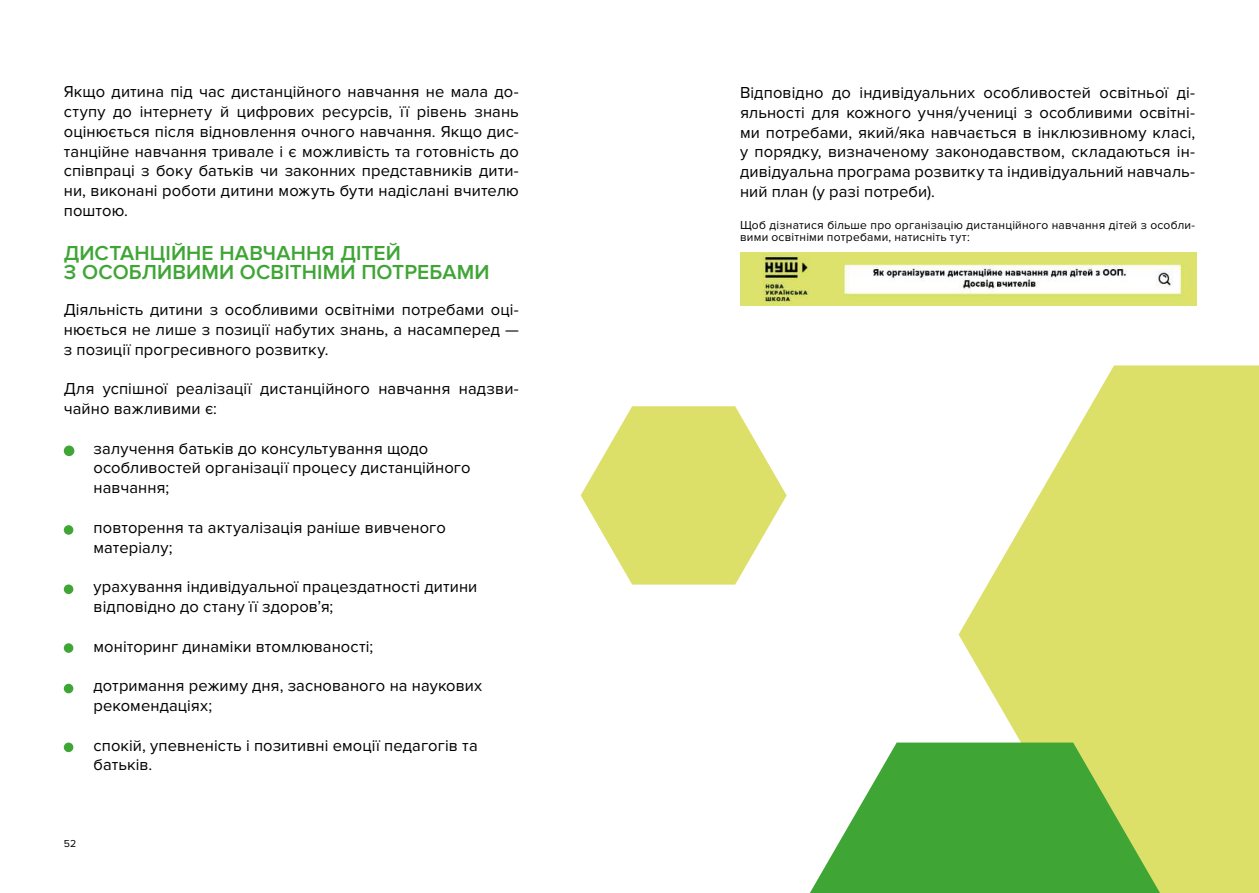
<style>
.page{position:relative;width:1259px;height:893px;background:#fff}
.page>*{position:absolute;margin:0;border:0;box-sizing:border-box;transform-origin:0 0}
.t1{font:600 21px/19.8px "Proxima Nova";letter-spacing:.005em;color:#3fa535}
.t2{font:16.5px/19.8px "Proxima Nova";letter-spacing:.005em;color:#000}
.t3{font:12px/12px "Proxima Nova";letter-spacing:.02em;color:#000}
.t4{font:10.5px "Proxima Nova";color:#000}
</style>
<div class="page">
<svg style="left:958px;top:365px;width:301px;height:528px;fill:#dce069"></svg>
<div style="left:64px;top:525px;width:9px;height:10px;background:#3fa535;border-radius:50%"></div>
<div style="left:64px;top:445px;width:10px;height:11px;background:#3fa535;border-radius:50%"></div>
<div style="left:64px;top:584px;width:9px;height:10px;background:#3fa535;border-radius:50%"></div>
<div style="left:64px;top:643px;width:9px;height:10px;background:#3fa535;border-radius:50%"></div>
<div style="left:64px;top:684px;width:9px;height:9px;background:#3fa535;border-radius:50%"></div>
<div style="left:64px;top:743px;width:9px;height:9px;background:#3fa535;border-radius:50%"></div>
<img style="left:740px;top:253px;width:456px;height:52px">
<svg style="left:580px;top:406px;width:206px;height:179px"></svg>
<svg style="left:810px;top:743px;width:350px;height:150px;background:#6ab754"></svg>
<p class="t2" style="left:64px;top:82px;width:456px;text-align:justify">Якщо дитина під час дистанційного навчання не мала до&shy;ступу до інтернету й цифрових ресурсів, її рівень знань оцінюється після відновлення очного навчання. Якщо дис&shy;танційне навчання тривале і є можливість та готовність до співпраці з боку батьків чи законних представників дити&shy;ни, виконані роботи дитини можуть бути надіслані вчителю поштою.</p>
<p class="t1" style="left:64px;top:243px;width:427px">ДИСТАНЦІЙНЕ НАВЧАННЯ ДІТЕЙ<br>З ОСОБЛИВИМИ ОСВІТНІМИ ПОТРЕБАМИ</p>
<p class="t2" style="left:64px;top:300px;width:456px;text-align:justify">Діяльність дитини з особливими освітніми потребами оці&shy;нюється не лише з позиції набутих знань, а насамперед — з позиції прогресивного розвитку.</p>
<p class="t2" style="left:64px;top:379px;width:456px">Для успішної реалізації дистанційного навчання надзви&shy;чайно важливими є:</p>
<p class="t2" style="left:94px;top:438px;width:378px">залучення батьків до консультування щодо особливостей організації процесу дистанційного навчання;</p>
<p class="t2" style="left:94px;top:518px;width:354px">повторення та актуалізація раніше вивченого матеріалу;</p>
<p class="t2" style="left:94px;top:577px;width:385px">урахування індивідуальної працездатності дитини відповідно до стану її здоров’я;</p>
<p class="t2" style="left:94px;top:636px;width:281px">моніторинг динаміки втомлюваності;</p>
<p class="t2" style="left:94px;top:676px;width:390px">дотримання режиму дня, заснованого на наукових рекомендаціях;</p>
<p class="t2" style="left:94px;top:735px;width:386px">спокій, упевненість і позитивні емоції педагогів та батьків.</p>
<p class="t4" style="left:64px;top:838px;width:14px">52</p>
<p class="t2" style="left:740px;top:83px;width:456px;text-align:justify">Відповідно до індивідуальних особливостей освітньої ді&shy;яльності для кожного учня/учениці з особливими освітні&shy;ми потребами, який/яка навчається в інклюзивному класі, у порядку, визначеному законодавством, складаються ін&shy;дивідуальна програма розвитку та індивідуальний навчаль&shy;ний план (у разі потреби).</p>
<p class="t3" style="left:740px;top:219px;width:456px">Щоб дізнатися більше про організацію дистанційного навчання дітей з особли&shy;вими освітніми потребами, натисніть тут:</p>
</div>
